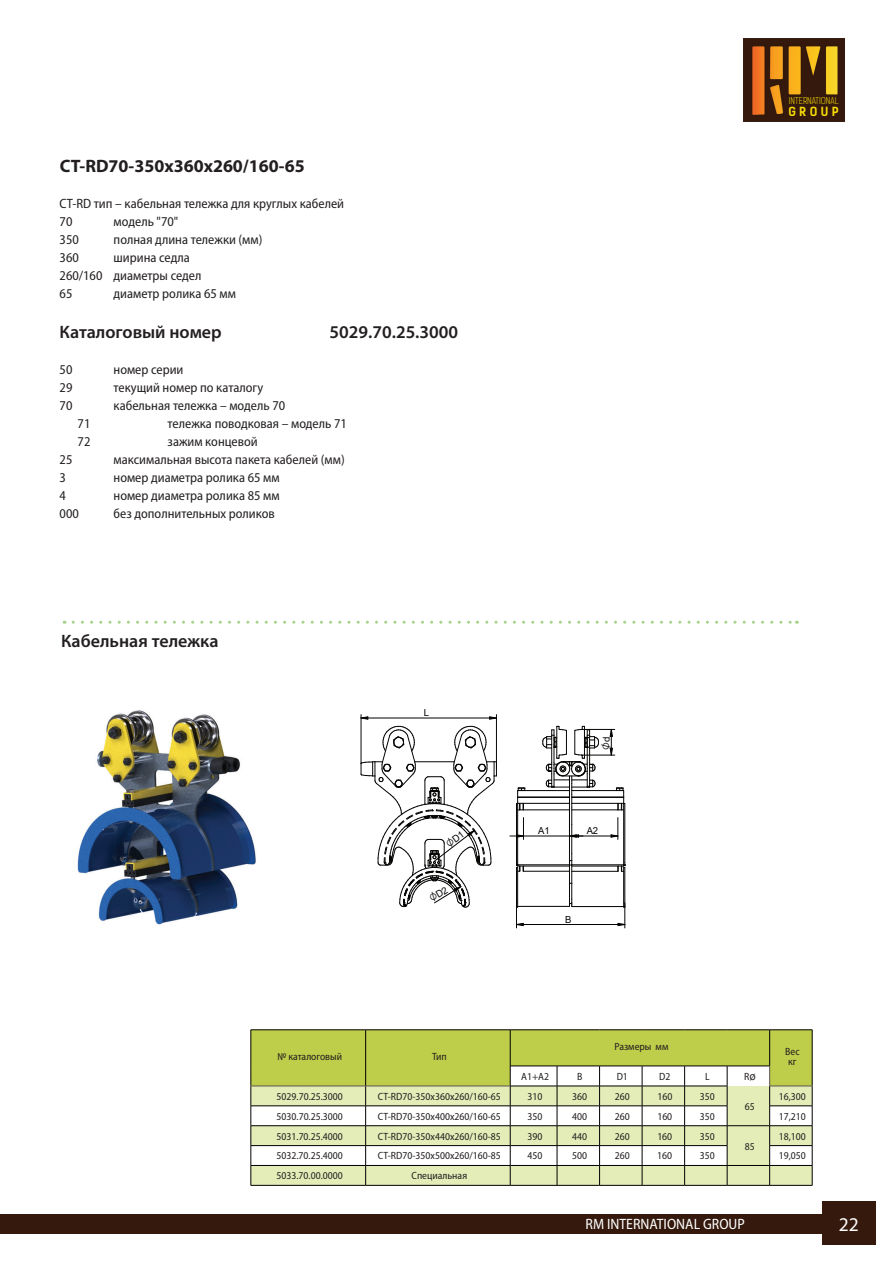
<style>
.page{position:relative;width:893px;height:1263px;background:#fff}
.page>*{position:absolute;margin:0;border:0;box-sizing:border-box;transform-origin:0 0}
.t1{font:19.5px "Myriad Pro";color:#fff}
.t2{font:600 18px "Myriad Pro";color:#231f20}
.t3{font:700 18px "Myriad Pro";color:#231f20}
.t4{font:semi-condensed 15px "Myriad Pro";color:#fff}
.t5{font:semi-condensed 13.5px/18px "Myriad Pro";color:#231f20}
.t6{font:700 12px "Kelson Sans";letter-spacing:.28em;color:#fadd06}
.t7{font:semi-condensed 10.5px/10.5px "Myriad Pro";color:#231f20}
.t8{font:9.6px "Arial";color:#040503}
.t9{font:9.45px "Arial";color:#040503}
.t10{font:300 9px "Kelson Sans";color:#fadd06}
.s1{font-family:"Verdana";font-stretch:normal}
</style>
<div class="page">
<div style="left:0;top:1214px;width:828px;height:20px;background:#34190c"></div>
<div style="left:822px;top:1202px;width:54px;height:43px;background:#34190c"></div>
<img style="left:744px;top:39px;width:101px;height:83px">
<img style="left:77px;top:710px;width:179px;height:215px">
<hr style="left:251px;top:1185px;width:115px;height:1px;background:#000">
<hr style="left:366px;top:1185px;width:144px;height:1px;background:#000">
<hr style="left:510px;top:1185px;width:47px;height:1px;background:#000">
<hr style="left:557px;top:1185px;width:43px;height:1px;background:#000">
<hr style="left:600px;top:1185px;width:42px;height:1px;background:#000">
<hr style="left:642px;top:1185px;width:43px;height:1px;background:#000">
<hr style="left:685px;top:1185px;width:42px;height:1px;background:#000">
<hr style="left:727px;top:1185px;width:43px;height:1px;background:#000">
<hr style="left:770px;top:1185px;width:42px;height:1px;background:#000">
<hr style="left:510px;top:1029px;width:47px;height:1px;background:#000">
<hr style="left:557px;top:1029px;width:43px;height:1px;background:#000">
<hr style="left:600px;top:1029px;width:42px;height:1px;background:#000">
<hr style="left:642px;top:1029px;width:43px;height:1px;background:#000">
<hr style="left:685px;top:1029px;width:42px;height:1px;background:#000">
<hr style="left:727px;top:1029px;width:43px;height:1px;background:#000">
<hr style="left:251px;top:1029px;width:115px;height:1px;background:#000">
<hr style="left:366px;top:1029px;width:144px;height:1px;background:#000">
<hr style="left:770px;top:1029px;width:42px;height:1px;background:#000">
<svg style="left:251px;top:1030px;width:562px;height:155px"></svg>
<hr style="left:510px;top:1165px;width:47px;height:1px;background:#000">
<hr style="left:516px;top:867px;width:1px;height:36px;background:#040503">
<hr style="left:517px;top:867px;width:1px;height:36px;background:#040503">
<hr style="left:518px;top:906px;width:51px;height:1px;background:#040503">
<hr style="left:523px;top:871px;width:46px;height:1px;background:#040503">
<hr style="left:518px;top:865px;width:51px;height:1px;background:#040503">
<hr style="left:516px;top:803px;width:1px;height:59px;background:#040503">
<hr style="left:517px;top:803px;width:1px;height:59px;background:#040503">
<hr style="left:518px;top:864px;width:51px;height:1px;background:#040503">
<hr style="left:523px;top:809px;width:46px;height:1px;background:#040503">
<svg style="left:516px;top:862px;width:8px;height:10px"></svg>
<hr style="left:518px;top:797px;width:51px;height:1px;background:#040503">
<hr style="left:518px;top:803px;width:51px;height:1px;background:#040503">
<hr style="left:518px;top:790px;width:51px;height:1px;background:#040503">
<hr style="left:518px;top:796px;width:51px;height:1px;background:#040503">
<svg style="left:516px;top:787px;width:9px;height:23px"></svg>
<svg style="left:517px;top:817px;width:7px;height:22px"></svg>
<hr style="left:510px;top:836px;width:73px;height:1px;background:#040503">
<svg style="left:516px;top:903px;width:8px;height:25px"></svg>
<hr style="left:516px;top:924px;width:109px;height:1px;background:#040503">
<hr style="left:361px;top:714px;width:1px;height:50px;background:#040503">
<hr style="left:496px;top:714px;width:1px;height:55px;background:#040503">
<svg style="left:73px;top:621px;width:724px;height:3px"></svg>
<svg style="left:542px;top:726px;width:84px;height:202px"></svg>
<svg style="left:360px;top:716px;width:137px;height:192px"></svg>
<h2 class="t3" style="left:60px;top:154px;width:246px">CT-RD70-350x360x260/160-65</h2>
<p class="t5" style="left:60px;top:194px;width:286px">CT-RD тип – кабельная тележка для круглых кабелей<br>70</p>
<p class="t5" style="left:114px;top:212px;width:66px">модель "70"</p>
<p class="t5" style="left:60px;top:230px;width:21px">350</p>
<p class="t5" style="left:114px;top:230px;width:150px">полная длина тележки (мм)</p>
<p class="t5" style="left:60px;top:248px;width:21px">360</p>
<p class="t5" style="left:60px;top:248px;width:143px;text-indent:54px">ширина седла<br>260/160 диаметры седел<br>65</p>
<p class="t5" style="left:114px;top:284px;width:124px">диаметр ролика 65 мм</p>
<h2 class="t2" style="left:60px;top:320px;width:164px">Каталоговый номер</h2>
<h2 class="t2" style="left:330px;top:320px;width:130px">5029.70.25.3000</h2>
<p class="t5" style="left:60px;top:360px;width:14px">50</p>
<p class="t5" style="left:114px;top:360px;width:71px">номер серии</p>
<p class="t5" style="left:60px;top:378px;width:14px">29</p>
<p class="t5" style="left:114px;top:378px;width:151px">текущий номер по каталогу</p>
<p class="t5" style="left:60px;top:396px;width:14px">70</p>
<p class="t5" style="left:114px;top:396px;width:173px">кабельная тележка – модель 70</p>
<p class="t5" style="left:78px;top:414px;width:14px">71</p>
<p class="t5" style="left:168px;top:414px;width:181px">тележка поводковая – модель 71</p>
<p class="t5" style="left:78px;top:432px;width:14px">72</p>
<p class="t5" style="left:168px;top:432px;width:92px">зажим концевой</p>
<p class="t5" style="left:60px;top:450px;width:14px">25</p>
<p class="t5" style="left:114px;top:450px;width:233px">максимальная высота пакета кабелей (мм)</p>
<p class="t5" style="left:60px;top:468px;width:8px">3</p>
<p class="t5" style="left:114px;top:468px;width:167px">номер диаметра ролика 65 мм</p>
<p class="t5" style="left:60px;top:486px;width:8px">4</p>
<p class="t5" style="left:114px;top:486px;width:167px">номер диаметра ролика 85 мм</p>
<p class="t5" style="left:60px;top:504px;width:21px">000</p>
<p class="t5" style="left:114px;top:504px;width:163px">без дополнительных роликов</p>
<h2 class="t2" style="left:61px;top:629px;width:159px">Кабельная тележка</h2>
<p class="t8" style="left:424px;top:706px;width:7px">L</p>
<p class="t9" style="left:600px;top:742px;width:7px;rotate:-90deg">d</p>
<p class="t8" style="left:538px;top:824px;width:13px">A1</p>
<p class="t8" style="left:587px;top:824px;width:13px">A2</p>
<p class="t8" style="left:565px;top:913px;width:8px">B</p>
<p class="t10" style="left:789px;top:96px;width:51px">INTERNATIONAL</p>
<p class="t6" style="left:788px;top:104px;width:52px">GROUP</p>
<p class="t7" style="left:277px;top:1051px;width:66px">№ каталоговый</p>
<p class="t7" style="left:432px;top:1051px;width:16px">Тип</p>
<p class="t7" style="left:614px;top:1041px;width:55px">Размеры мм</p>
<p class="t7" style="left:521px;top:1071px;width:29px">A1+A2</p>
<p class="t7" style="left:577px;top:1071px;width:7px">B</p>
<p class="t7" style="left:617px;top:1071px;width:13px">D1</p>
<p class="t7" style="left:659px;top:1071px;width:13px">D2</p>
<p class="t7" style="left:705px;top:1071px;width:6px">L</p>
<p class="t7" style="left:744px;top:1071px;width:13px">R<span class="s1">ø</span></p>
<p class="t7" style="left:277px;top:1091px;width:68px">5029.70.25.3000</p>
<p class="t7" style="left:378px;top:1091px;width:125px">CT-RD70-350x360x260/160-65</p>
<p class="t7" style="left:528px;top:1091px;width:16px">310</p>
<p class="t7" style="left:572px;top:1091px;width:16px">360</p>
<p class="t7" style="left:615px;top:1091px;width:16px">260</p>
<p class="t7" style="left:657px;top:1091px;width:16px">160</p>
<p class="t7" style="left:700px;top:1091px;width:16px">350</p>
<p class="t7" style="left:745px;top:1101px;width:11px">65</p>
<p class="t7" style="left:785px;top:1046px;width:16px">Вес кг</p>
<p class="t7" style="left:779px;top:1091px;width:29px">16,300</p>
<p class="t7" style="left:277px;top:1111px;width:68px">5030.70.25.3000</p>
<p class="t7" style="left:378px;top:1111px;width:125px">CT-RD70-350x400x260/160-65</p>
<p class="t7" style="left:528px;top:1111px;width:16px">350</p>
<p class="t7" style="left:572px;top:1111px;width:16px">400</p>
<p class="t7" style="left:615px;top:1111px;width:16px">260</p>
<p class="t7" style="left:657px;top:1111px;width:16px">160</p>
<p class="t7" style="left:700px;top:1111px;width:16px">350</p>
<p class="t7" style="left:779px;top:1111px;width:29px">17,210</p>
<p class="t7" style="left:277px;top:1131px;width:68px">5031.70.25.4000</p>
<p class="t7" style="left:378px;top:1131px;width:125px">CT-RD70-350x440x260/160-85</p>
<p class="t7" style="left:528px;top:1131px;width:16px">390</p>
<p class="t7" style="left:572px;top:1131px;width:16px">440</p>
<p class="t7" style="left:615px;top:1131px;width:16px">260</p>
<p class="t7" style="left:657px;top:1131px;width:16px">160</p>
<p class="t7" style="left:700px;top:1131px;width:16px">350</p>
<p class="t7" style="left:745px;top:1140px;width:11px">85</p>
<p class="t7" style="left:779px;top:1131px;width:29px">18,100</p>
<p class="t7" style="left:277px;top:1150px;width:68px">5032.70.25.4000</p>
<p class="t7" style="left:378px;top:1150px;width:125px">CT-RD70-350x500x260/160-85</p>
<p class="t7" style="left:528px;top:1150px;width:16px">450</p>
<p class="t7" style="left:572px;top:1150px;width:16px">500</p>
<p class="t7" style="left:615px;top:1150px;width:16px">260</p>
<p class="t7" style="left:657px;top:1150px;width:16px">160</p>
<p class="t7" style="left:700px;top:1150px;width:16px">350</p>
<p class="t7" style="left:779px;top:1150px;width:29px">19,050</p>
<p class="t7" style="left:277px;top:1170px;width:68px">5033.70.00.0000</p>
<p class="t7" style="left:412px;top:1170px;width:57px">Специальная</p>
<p class="t4" style="left:585px;top:1215px;width:161px">RM INTERNATIONAL GROUP</p>
<h1 class="t1" style="left:839px;top:1212px;width:22px">22</h1>
</div>
